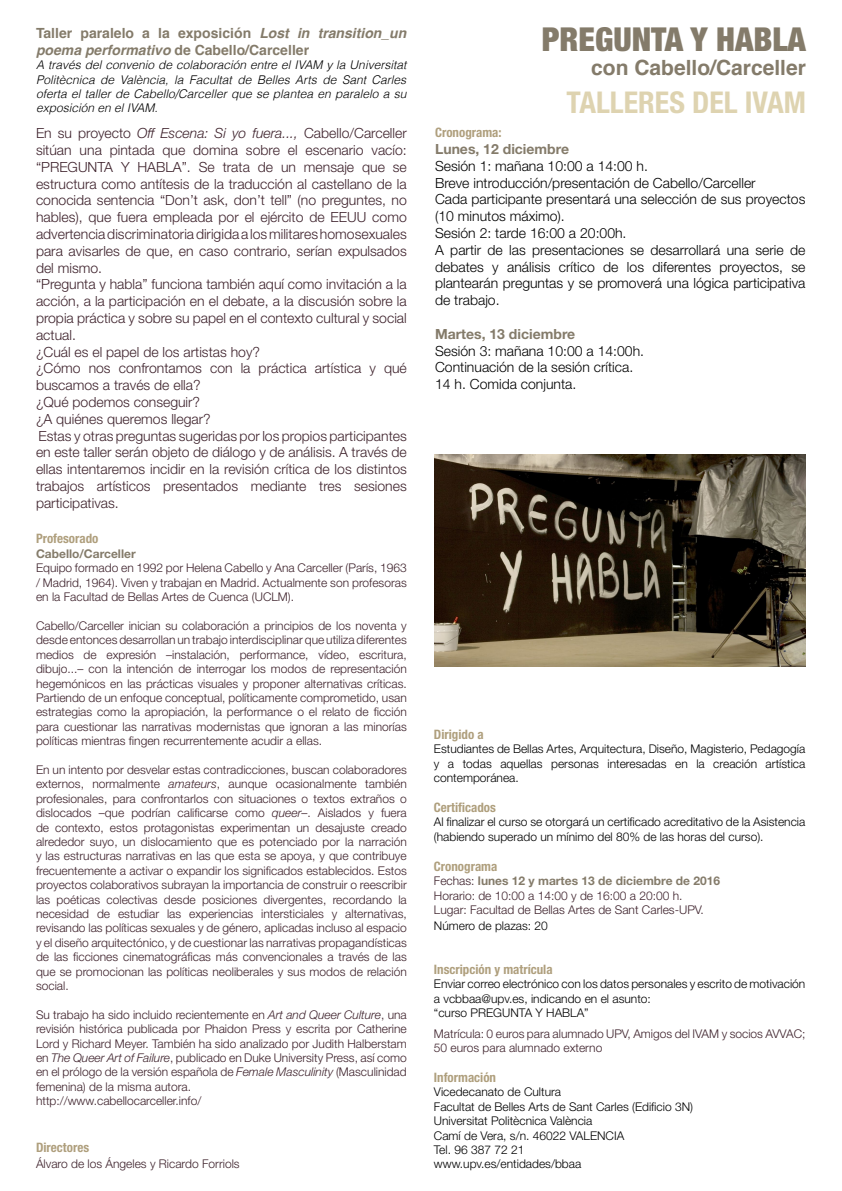
<style>
.page{position:relative;width:842px;height:1191px;background:#fff}
.page>*{position:absolute;margin:0;border:0;box-sizing:border-box;transform-origin:0 0}
.t1{font:900 condensed 33px "Helvetica Neue";color:#847b6a}
.t2{font:700 condensed 30px "Helvetica Neue";color:#ded3b0}
.t3{font:700 21px "Helvetica";color:#847b6a}
.t4{font:300 14px/16.8px "Helvetica Neue";color:#3e222c}
.t5{font:300 14px/16.8px "Helvetica Neue";color:#000}
.t6{font:700 14px/16.8px "Helvetica";color:#847b6a}
.t7{font:700 14px "Helvetica Neue";color:#847b6a}
.t8{font:700 condensed 13px "Helvetica Neue";color:#af9f7d}
.t9{font:300 12px/14.4px "Helvetica Neue";color:#3e222c}
.t10{font:300 12px/14.4px "Helvetica Neue";color:#000}
.t11{font:italic 300 12px/14.4px "Helvetica";color:#000;text-align:justify}
.t12{font:700 12px "Helvetica Neue";color:#847b6a}
.s1{font-style:italic}
.s2{font-weight:700;color:#847b6a}
</style>
<div class="page">
<img style="left:435px;top:454px;width:370px;height:212px">
<p class="t6" style="left:36px;top:25px;width:372px">Taller paralelo a la exposición <span class="s1">Lost in transition_un poema performativo</span> de Cabello/Carceller</p>
<p class="t11" style="left:36px;top:58px;width:372px">A través del convenio de colaboración entre el IVAM y la Universitat Politècnica de València, la Facultat de Belles Arts de Sant Carles oferta el taller de Cabello/Carceller que se plantea en paralelo a su exposición en el IVAM.</p>
<p class="t4" style="left:36px;top:124px;width:372px">En su proyecto <span class="s1">Off Escena: Si yo fuera...,</span> Cabello/Carceller sitúan una pintada que domina sobre el escenario vacío: “PREGUNTA Y HABLA”. Se trata de un mensaje que se estructura como antítesis de la traducción al castellano de la conocida sentencia “Don’t ask, don’t tell” (no preguntes, no hables), que fuera empleada por el ejército de EEUU como advertencia discriminatoria dirigida a los militares homosexuales para avisarles de que, en caso contrario, serían expulsados del mismo.<br>“Pregunta y habla” funciona también aquí como invitación a la acción, a la participación en el debate, a la discusión sobre la propia práctica y sobre su papel en el contexto cultural y social actual.<br>¿Cuál es el papel de los artistas hoy?<br>¿Cómo nos confrontamos con la práctica artística y qué buscamos a través de ella?<br>¿Qué podemos conseguir?<br>¿A quiénes queremos llegar?<br>Estas y otras preguntas sugeridas por los propios participantes en este taller serán objeto de diálogo y de análisis. A través de ellas intentaremos incidir en la revisión crítica de los distintos trabajos artísticos presentados mediante tres sesiones participativas.</p>
<p class="t8" style="left:36px;top:528px;width:64px">Profesorado</p>
<p class="t12" style="left:36px;top:544px;width:101px">Cabello/Carceller</p>
<p class="t9" style="left:36px;top:560px;width:372px;text-align:justify">Equipo formado en 1992 por Helena Cabello y Ana Carceller (París, 1963 / Madrid, 1964). Viven y trabajan en Madrid. Actualmente son profesoras en la Facultad de Bellas Artes de Cuenca (UCLM).</p>
<p class="t9" style="left:36px;top:618px;width:372px;text-align:justify">Cabello/Carceller inician su colaboración a principios de los noventa y desde entonces desarrollan un trabajo interdisciplinar que utiliza diferentes medios de expresión –instalación, performance, vídeo, escritura, dibujo...– con la intención de interrogar los modos de representación hegemónicos en las prácticas visuales y proponer alternativas críticas.<br>Partiendo de un enfoque conceptual, políticamente comprometido, usan estrategias como la apropiación, la performance o el relato de ficción para cuestionar las narrativas modernistas que ignoran a las minorías políticas mientras fingen recurrentemente acudir a ellas.</p>
<p class="t9" style="left:36px;top:762px;width:372px;text-align:justify">En un intento por desvelar estas contradicciones, buscan colaboradores externos, normalmente <span class="s1">amateurs</span>, aunque ocasionalmente también profesionales, para confrontarlos con situaciones o textos extraños o dislocados –que podrían calificarse como <span class="s1">queer</span>–. Aislados y fuera de contexto, estos protagonistas experimentan un desajuste creado alrededor suyo, un dislocamiento que es potenciado por la narración y las estructuras narrativas en las que esta se apoya, y que contribuye frecuentemente a activar o expandir los significados establecidos. Estos proyectos colaborativos subrayan la importancia de construir o reescribir las poéticas colectivas desde posiciones divergentes, recordando la necesidad de estudiar las experiencias intersticiales y alternativas, revisando las políticas sexuales y de género, aplicadas incluso al espacio y el diseño arquitectónico, y de cuestionar las narrativas propagandísticas de las ficciones cinematográficas más convencionales a través de las que se promocionan las políticas neoliberales y sus modos de relación social.</p>
<p class="t9" style="left:36px;top:1006px;width:372px">Su trabajo ha sido incluido recientemente en <span class="s1">Art and Queer Culture</span>, una revisión histórica publicada por Phaidon Press y escrita por Catherine Lord y Richard Meyer. También ha sido analizado por Judith Halberstam en <span class="s1">The Queer Art of Failure</span>, publicado en Duke University Press, así como en el prólogo de la versión española de <span class="s1">Female Masculinity</span> (Masculinidad femenina) de la misma autora.<br>http://www.cabellocarceller.info/</p>
<p class="t8" style="left:36px;top:1136px;width:55px">Directores</p>
<p class="t9" style="left:36px;top:1155px;width:205px">Álvaro de los Ángeles y Ricardo Forriols</p>
<h1 class="t1" style="left:542px;top:12px;width:266px">PREGUNTA Y HABLA</h1>
<h3 class="t3" style="left:591px;top:51px;width:216px">con Cabello/Carceller</h3>
<h2 class="t2" style="left:567px;top:78px;width:241px">TALLERES DEL IVAM</h2>
<p class="t8" style="left:435px;top:122px;width:68px">Cronograma:</p>
<p class="t7" style="left:435px;top:138px;width:136px">Lunes, 12 diciembre</p>
<p class="t5" style="left:435px;top:157px;width:372px">Sesión 1: mañana 10:00 a 14:00 h.<br>Breve introducción/presentación de Cabello/Carceller<br>Cada participante presentará una selección de sus proyectos (10 minutos máximo).<br>Sesión 2: tarde 16:00 a 20:00h.<br>A partir de las presentaciones se desarrollará una serie de debates y análisis crítico de los diferentes proyectos, se plantearán preguntas y se promoverá una lógica participativa de trabajo.</p>
<p class="t7" style="left:435px;top:323px;width:142px">Martes, 13 diciembre</p>
<p class="t5" style="left:435px;top:341px;width:211px">Sesión 3: mañana 10:00 a 14:00h.<br>Continuación de la sesión crítica.<br>14 h. Comida conjunta.</p>
<p class="t8" style="left:434px;top:723px;width:51px">Dirigido a</p>
<p class="t10" style="left:434px;top:741px;width:373px;text-align:justify">Estudiantes de Bellas Artes, Arquitectura, Diseño, Magisterio, Pedagogía y a todas aquellas personas interesadas en la creación artística contemporánea.</p>
<p class="t8" style="left:434px;top:796px;width:64px">Certificados</p>
<p class="t10" style="left:434px;top:814px;width:373px">Al finalizar el curso se otorgará un certificado acreditativo de la Asistencia (habiendo superado un mínimo del 80% de las horas del curso).</p>
<p class="t8" style="left:434px;top:855px;width:65px">Cronograma</p>
<p class="t9" style="left:434px;top:873px;width:288px">Fechas: <span class="s2">lunes 12 y martes 13 de diciembre de 2016<br></span>Horario: de 10:00 a 14:00 y de 16:00 a 20:00 h.<br>Lugar: Facultad de Bellas Artes de Sant Carles-UPV.</p>
<p class="t10" style="left:434px;top:917px;width:116px">Número de plazas: 20</p>
<p class="t8" style="left:434px;top:958px;width:120px">Inscripción y matrícula</p>
<p class="t10" style="left:434px;top:976px;width:373px">Enviar correo electrónico con los datos personales y escrito de motivación a vcbbaa@upv.es, indicando en el asunto:<br>“curso PREGUNTA Y HABLA”</p>
<p class="t9" style="left:434px;top:1025px;width:373px">Matrícula: 0 euros para alumnado UPV, Amigos del IVAM y socios AVVAC;<br>50 euros para alumnado externo</p>
<p class="t8" style="left:434px;top:1066px;width:64px">Información</p>
<p class="t10" style="left:434px;top:1084px;width:261px">Vicedecanato de Cultura<br>Facultat de Belles Arts de Sant Carles (Edificio 3N)<br>Universitat Politècnica València<br>Camí de Vera, s/n. 46022 VALENCIA<br>Tel. 96 387 72 21<br>www.upv.es/entidades/bbaa</p>
</div>
